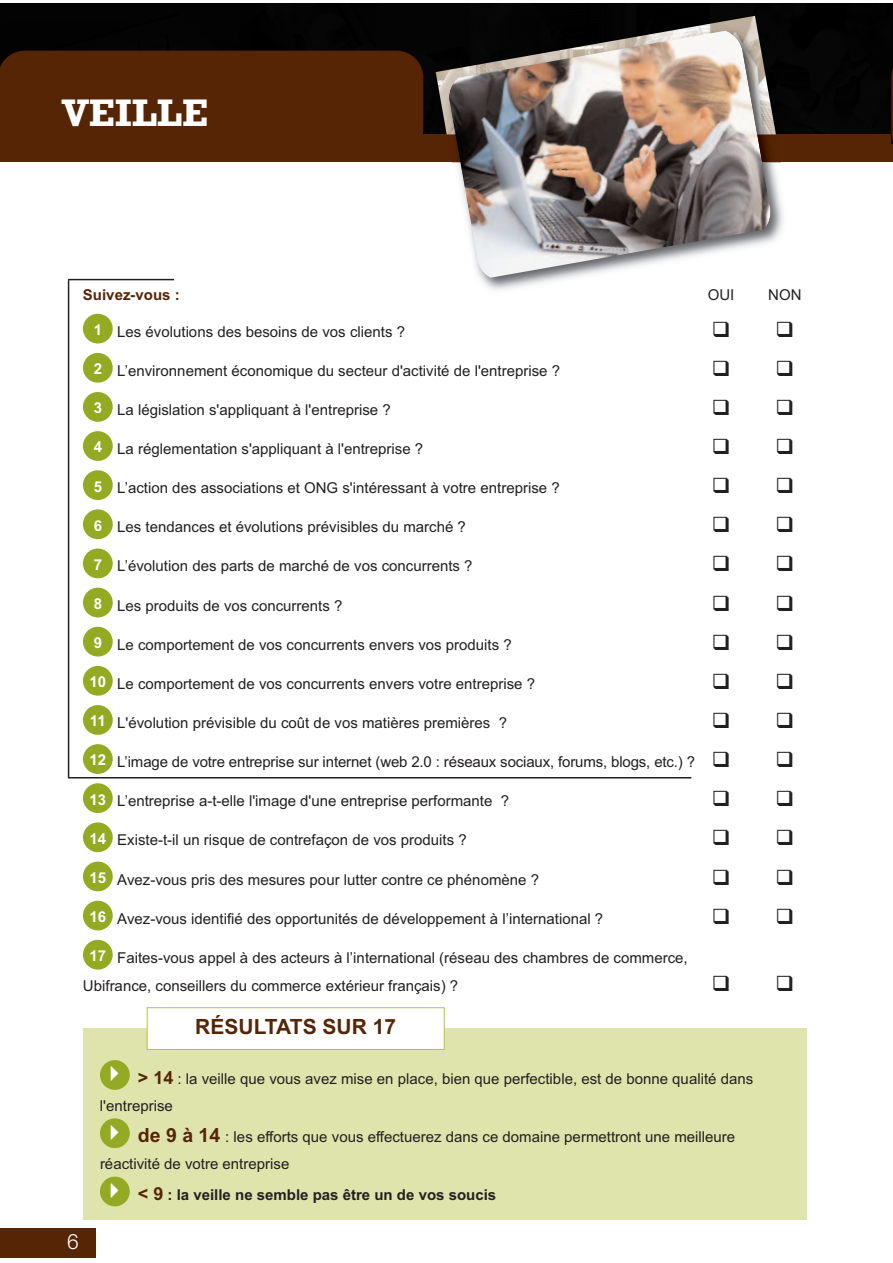
<style>
.page{position:relative;width:893px;height:1263px;background:#fff}
.page>*{position:absolute;margin:0;border:0;box-sizing:border-box;transform-origin:0 0}
.t1{font:700 39px "Rockwell";color:#fff}
.t2{font:700 21px "Arial";color:#552505}
.t3{font:300 21px "Helvetica";color:#fff}
.t4{font:15px/27px "Arial";color:#231f20}
.t5{font:700 15px "Arial";color:#231f20}
.t6{font:700 15px "Arial";color:#fff}
.t7{font:700 15px "Arial";color:#552505}
.s1{font-weight:700;font-size:18px;color:#552505}
.s2{font-weight:700;font-size:19.5px;color:#552505}
.s3{font-size:18px;color:#552505}
</style>
<div class="page">
<div style="left:0;top:4px;width:892px;height:131px;background:#030303"></div>
<div style="left:0;top:51px;width:423px;height:84px;background:#552505"></div>
<div style="left:0;top:135px;width:892px;height:27px;background:#552505"></div>
<img style="left:481px;top:162px;width:302px;height:128px">
<img style="left:435px;top:16px;width:341px;height:119px">
<img style="left:446px;top:28px;width:326px;height:251px">
<div style="left:83px;top:314px;width:30px;height:30px;background:#95aa23;border-radius:50%"></div>
<div style="left:83px;top:353px;width:30px;height:30px;background:#95aa23;border-radius:50%"></div>
<div style="left:83px;top:392px;width:30px;height:30px;background:#95aa23;border-radius:50%"></div>
<div style="left:83px;top:431px;width:30px;height:30px;background:#95aa23;border-radius:50%"></div>
<div style="left:83px;top:470px;width:30px;height:30px;background:#95aa23;border-radius:50%"></div>
<div style="left:83px;top:509px;width:30px;height:30px;background:#95aa23;border-radius:50%"></div>
<div style="left:83px;top:588px;width:30px;height:29px;background:#95aa23;border-radius:50%"></div>
<div style="left:83px;top:627px;width:30px;height:30px;background:#95aa23;border-radius:50%"></div>
<div style="left:83px;top:666px;width:30px;height:30px;background:#95aa23;border-radius:50%"></div>
<div style="left:83px;top:705px;width:30px;height:30px;background:#95aa23;border-radius:50%"></div>
<div style="left:83px;top:744px;width:30px;height:30px;background:#95aa23;border-radius:50%"></div>
<div style="left:83px;top:783px;width:30px;height:30px;background:#95aa23;border-radius:50%"></div>
<div style="left:83px;top:822px;width:30px;height:30px;background:#95aa23;border-radius:50%"></div>
<div style="left:83px;top:862px;width:30px;height:29px;background:#95aa23;border-radius:50%"></div>
<div style="left:83px;top:549px;width:30px;height:29px;background:#95aa23;border-radius:50%"></div>
<div style="left:83px;top:901px;width:30px;height:29px;background:#95aa23;border-radius:50%"></div>
<div style="left:83px;top:940px;width:30px;height:30px;background:#95aa23;border-radius:50%"></div>
<div style="left:83px;top:1029px;width:723px;height:191px;background:#dee4ab"></div>
<div style="left:100px;top:1060px;width:30px;height:30px;background:#95aa23;border-radius:50%"></div>
<div style="left:100px;top:1118px;width:30px;height:30px;background:#95aa23;border-radius:50%"></div>
<div style="left:100px;top:1177px;width:30px;height:29px;background:#95aa23;border-radius:50%"></div>
<div style="left:147px;top:1008px;width:297px;height:41px;background:#fff"></div>
<div style="left:147px;top:1007px;width:297px;height:43px;border:1px solid #b4c534"></div>
<svg style="left:891px;top:51px;width:1px;height:93px"></svg>
<div style="left:0;top:1228px;width:96px;height:30px;background:#552505"></div>
<hr style="left:68px;top:279px;width:106px;height:1px;background:#231f20">
<hr style="left:68px;top:280px;width:1px;height:498px;background:#231f20">
<hr style="left:68px;top:777px;width:623px;height:2px;background:#231f20">
<p class="t1" style="left:62px;top:90px;width:148px">VEILLE</p>
<p class="t7" style="left:83px;top:286px;width:98px">Suivez-vous :</p>
<p class="t4" style="left:707px;top:281px;width:28px">OUI</p>
<p class="t4" style="left:768px;top:281px;width:35px">NON</p>
<p class="t4" style="left:117px;top:318px;width:289px">Les évolutions des besoins de vos clients ?</p>
<p class="t4" style="left:117px;top:357px;width:444px">L’environnement économique du secteur d'activité de l'entreprise ?</p>
<p class="t4" style="left:117px;top:396px;width:275px">La législation s'appliquant à l'entreprise ?</p>
<p class="t4" style="left:117px;top:435px;width:307px">La réglementation s'appliquant à l'entreprise ?</p>
<p class="t4" style="left:117px;top:475px;width:444px">L’action des associations et ONG s'intéressant à votre entreprise ?</p>
<p class="t4" style="left:117px;top:514px;width:350px">Les tendances et évolutions prévisibles du marché ?</p>
<p class="t4" style="left:117px;top:553px;width:357px">L’évolution des parts de marché de vos concurrents ?</p>
<p class="t4" style="left:117px;top:592px;width:227px">Les produits de vos concurrents ?</p>
<p class="t4" style="left:117px;top:631px;width:396px">Le comportement de vos concurrents envers vos produits ?</p>
<p class="t4" style="left:117px;top:670px;width:419px">Le comportement de vos concurrents envers votre entreprise ?</p>
<p class="t4" style="left:117px;top:709px;width:391px">L'évolution prévisible du coût de vos matières premières ?</p>
<p class="t4" style="left:117px;top:748px;width:579px">L’image de votre entreprise sur internet (web 2.0 : réseaux sociaux, forums, blogs, etc.) ?</p>
<p class="t4" style="left:117px;top:788px;width:393px">L’entreprise a-t-elle l'image d'une entreprise performante ?</p>
<p class="t4" style="left:117px;top:827px;width:351px">Existe-t-il un risque de contrefaçon de vos produits ?</p>
<p class="t4" style="left:117px;top:866px;width:423px">Avez-vous pris des mesures pour lutter contre ce phénomène ?</p>
<p class="t4" style="left:117px;top:905px;width:487px">Avez-vous identifié des opportunités de développement à l’international ?</p>
<p class="t4" style="left:83px;top:943px;width:606px;line-height:28.5px;text-indent:34px">Faites-vous appel à des acteurs à l’international (réseau des chambres de commerce,<br>Ubifrance, conseillers du commerce extérieur français) ?</p>
<p class="t6" style="left:94px;top:321px;width:10px">1</p>
<p class="t6" style="left:94px;top:361px;width:10px">2</p>
<p class="t6" style="left:94px;top:400px;width:10px">3</p>
<p class="t6" style="left:94px;top:439px;width:10px">4</p>
<p class="t6" style="left:94px;top:478px;width:10px">5</p>
<p class="t6" style="left:94px;top:517px;width:10px">6</p>
<p class="t6" style="left:94px;top:556px;width:10px">7</p>
<p class="t6" style="left:94px;top:595px;width:10px">8</p>
<p class="t6" style="left:94px;top:635px;width:10px">9</p>
<p class="t6" style="left:89px;top:674px;width:18px">10</p>
<p class="t6" style="left:90px;top:713px;width:17px">11</p>
<p class="t6" style="left:89px;top:752px;width:18px">12</p>
<p class="t6" style="left:89px;top:791px;width:18px">13</p>
<p class="t6" style="left:89px;top:830px;width:18px">14</p>
<p class="t6" style="left:89px;top:869px;width:18px">15</p>
<p class="t6" style="left:89px;top:908px;width:18px">16</p>
<p class="t6" style="left:89px;top:948px;width:18px">17</p>
<p class="t2" style="left:195px;top:1015px;width:202px">RÉSULTATS SUR 17</p>
<p class="t3" style="left:67px;top:1229px;width:13px">6</p>
<p class="t4" style="left:100px;top:1065px;width:654px;text-indent:38px"><span class="s1">&gt; 14</span> : la veille que vous avez mise en place, bien que perfectible, est de bonne qualité dans l'entreprise</p>
<p class="t4" style="left:100px;top:1123px;width:636px;text-indent:38px"><span class="s2">de 9 à 14</span> : les efforts que vous effectuerez dans ce domaine permettront une meilleure réactivité de votre entreprise</p>
<p class="t5" style="left:138px;top:1187px;width:360px"><span class="s3">&lt; 9</span> : la veille ne semble pas être un de vos soucis</p>
</div>
